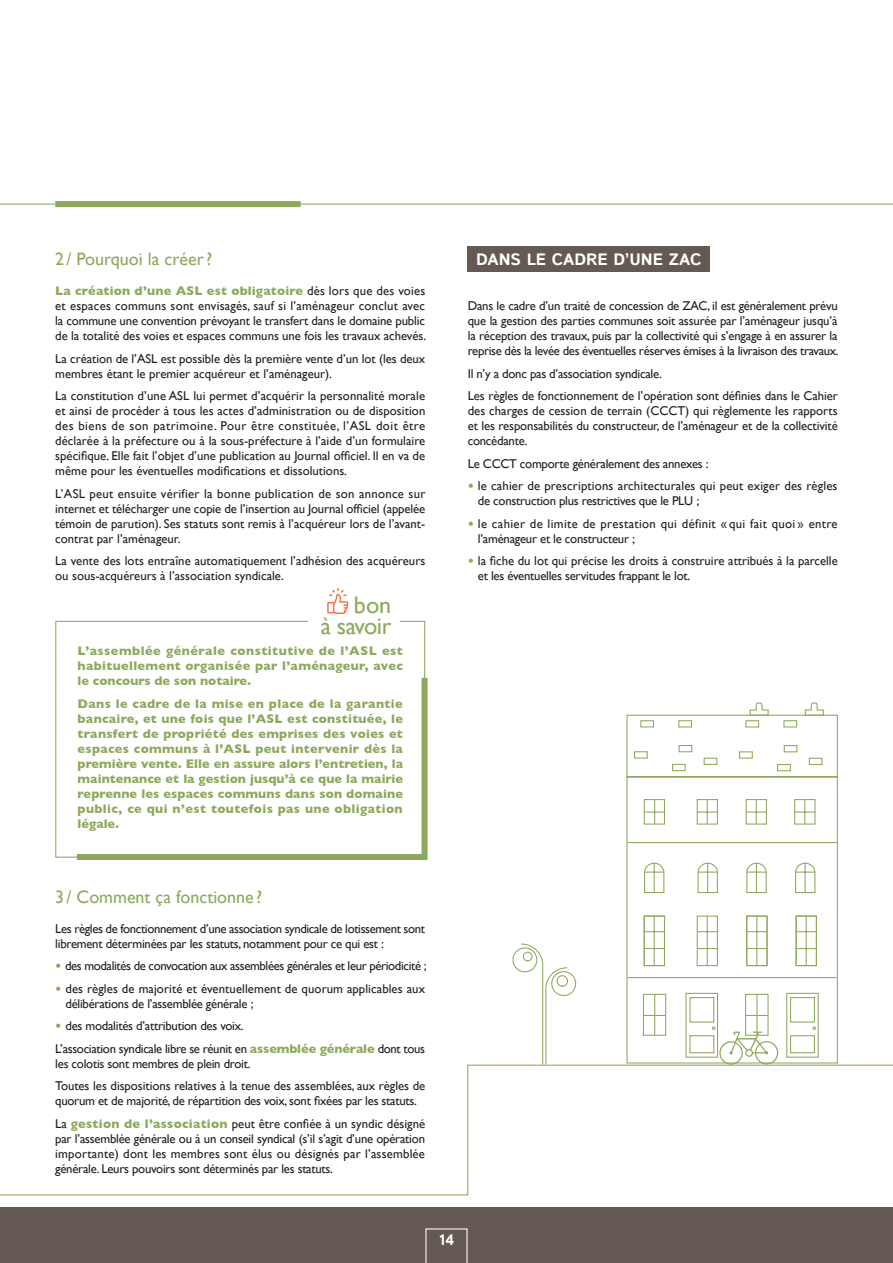
<style>
.page{position:relative;width:893px;height:1263px;background:#fff}
.page>*{position:absolute;margin:0;border:0;box-sizing:border-box;transform-origin:0 0}
.COURANT{font:24px/21px "Gill Sans";letter-spacing:-.02em;color:#8da95e;text-align:right}
.SOUS_TITRE_2{font:18px "Gill Sans";color:#8da95e}
.SOUS_TITRE{font:700 16.5px "Istok";color:#fff}
.t1{font:700 15px "Istok";color:#fff}
.COURANT-2{font:12.75px/15px "Gill Sans";letter-spacing:-.02em;color:#231f20;text-align:justify}
.COURANT_CARTOUCHE{font:700 12.75px/15px "Gill Sans";letter-spacing:.025em;color:#8da95e;text-align:justify}
.COURANT-3{font:12.75px/15px "Gill Sans";letter-spacing:.005em;color:#231f20}
.COURANT-4{font:12.75px/15px "Gill Sans";letter-spacing:.01em;color:#231f20}
.COURANT-5{font:12.75px/15px "Gill Sans";letter-spacing:.025em;color:#231f20}
.s1{font-weight:700;color:#8da95e}
</style>
<div class="page">
<div style="left:468px;top:246px;width:242px;height:26px;background:#655953"></div>
<hr style="left:0;top:204px;width:893px;height:1px;background:#8da95e">
<svg style="left:626px;top:714px;width:212px;height:350px"></svg>
<svg style="left:643px;top:702px;width:181px;height:265px"></svg>
<svg style="left:633px;top:720px;width:190px;height:344px"></svg>
<hr style="left:627px;top:977px;width:210px;height:1px;background:#8da95e">
<hr style="left:627px;top:842px;width:210px;height:1px;background:#8da95e">
<svg style="left:0;top:1064px;width:893px;height:132px"></svg>
<svg style="left:327px;top:588px;width:22px;height:26px"></svg>
<div style="left:55px;top:201px;width:246px;height:6px;background:#8da95e"></div>
<svg style="left:512px;top:943px;width:65px;height:122px"></svg>
<div style="left:557px;top:975px;width:11px;height:12px;border:1px solid #8da95e;border-radius:50%"></div>
<svg style="left:71px;top:672px;width:357px;height:188px"></svg>
<div style="left:0;top:1208px;width:893px;height:55px;background:#655953"></div>
<svg style="left:425px;top:1228px;width:42px;height:35px"></svg>
<p class="SOUS_TITRE_2" style="left:55px;top:249px;width:158px">2/ Pourquoi la créer?</p>
<p class="COURANT-2" style="left:55px;top:283px;width:372px"><span class="s1">La création d’une ASL est obligatoire</span> dès lors que des voies et espaces communs sont envisagés, sauf si l’aménageur conclut avec la commune une convention prévoyant le transfert dans le domaine public de la totalité des voies et espaces communs une fois les travaux achevés.</p>
<p class="COURANT-2" style="left:55px;top:351px;width:371px">La création de l’ASL est possible dès la première vente d’un lot (les deux membres étant le premier acquéreur et l’aménageur).</p>
<p class="COURANT-2" style="left:55px;top:388px;width:372px">La constitution d’une ASL lui permet d’acquérir la personnalité morale et ainsi de procéder à tous les actes d’administration ou de disposition des biens de son patrimoine. Pour être constituée, l’ASL doit être déclarée à la préfecture ou à la sous-préfecture à l’aide d’un formulaire spécifique. Elle fait l’objet d’une publication au Journal officiel. Il en va de même pour les éventuelles modifications et dissolutions.</p>
<p class="COURANT-2" style="left:55px;top:486px;width:372px">L’ASL peut ensuite vérifier la bonne publication de son annonce sur internet et télécharger une copie de l’insertion au Journal officiel (appelée témoin de parution). Ses statuts sont remis à l’acquéreur lors de l’avant&shy;contrat par l’aménageur.</p>
<p class="COURANT-3" style="left:55px;top:553px;width:372px">La vente des lots entraîne automatiquement l’adhésion des acquéreurs ou sous-acquéreurs à l’association syndicale.</p>
<p class="COURANT" style="left:321px;top:594px;width:72px">bon<br>à savoir</p>
<p class="COURANT_CARTOUCHE" style="left:78px;top:643px;width:327px">L’assemblée générale constitutive de l’ASL est habituellement organisée par l’aménageur, avec le concours de son notaire.</p>
<p class="COURANT_CARTOUCHE" style="left:78px;top:696px;width:327px">Dans le cadre de la mise en place de la garantie bancaire, et une fois que l’ASL est constituée, le transfert de propriété des emprises des voies et espaces communs à l’ASL peut intervenir dès la première vente. Elle en assure alors l’entretien, la maintenance et la gestion jusqu’à ce que la mairie reprenne les espaces communs dans son domaine public, ce qui n’est toutefois pas une obligation légale.</p>
<p class="SOUS_TITRE" style="left:476px;top:249px;width:227px">DANS LE CADRE D’UNE ZAC</p>
<p class="COURANT-2" style="left:468px;top:298px;width:372px">Dans le cadre d’un traité de concession de ZAC, il est généralement prévu que la gestion des parties communes soit assurée par l’aménageur jusqu’à la réception des travaux, puis par la collectivité qui s’engage à en assurer la reprise dès la levée des éventuelles réserves émises à la livraison des travaux.</p>
<p class="COURANT-2" style="left:468px;top:366px;width:196px">Il n’y a donc pas d’association syndicale.</p>
<p class="COURANT-2" style="left:468px;top:388px;width:372px">Les règles de fonctionnement de l’opération sont définies dans le Cahier des charges de cession de terrain (CCCT) qui règlemente les rapports et les responsabilités du constructeur, de l’aménageur et de la collectivité concédante.</p>
<p class="COURANT-2" style="left:468px;top:456px;width:242px">Le CCCT comporte généralement des annexes :</p>
<p class="COURANT-4" style="left:478px;top:478px;width:361px;text-indent:-10px"><span class="s1">•</span> le cahier de prescriptions architecturales qui peut exiger des règles de construction plus restrictives que le PLU ;</p>
<p class="COURANT-5" style="left:478px;top:516px;width:361px;text-indent:-10px"><span class="s1">•</span> le cahier de limite de prestation qui définit « qui fait quoi » entre l’aménageur et le constructeur ;</p>
<p class="COURANT-2" style="left:478px;top:553px;width:361px;text-indent:-10px"><span class="s1">•</span> la fiche du lot qui précise les droits à construire attribués à la parcelle et les éventuelles servitudes frappant le lot.</p>
<p class="SOUS_TITRE_2" style="left:55px;top:886px;width:208px">3/ Comment ça fonctionne ?</p>
<p class="COURANT-2" style="left:55px;top:921px;width:371px">Les règles de fonctionnement d’une association syndicale de lotissement sont librement déterminées par les statuts, notamment pour ce qui est :</p>
<p class="COURANT-2" style="left:55px;top:958px;width:373px"><span class="s1">•</span> des modalités de convocation aux assemblées générales et leur périodicité ;</p>
<p class="COURANT-3" style="left:65px;top:981px;width:361px;text-indent:-10px"><span class="s1">•</span> des règles de majorité et éventuellement de quorum applicables aux délibérations de l’assemblée générale ;</p>
<p class="COURANT-2" style="left:55px;top:1018px;width:190px"><span class="s1">•</span> des modalités d’attribution des voix.</p>
<p class="COURANT-2" style="left:55px;top:1041px;width:371px">L’association syndicale libre se réunit en <span class="s1">assemblée générale</span> dont tous les colotis sont membres de plein droit.</p>
<p class="COURANT-2" style="left:55px;top:1078px;width:371px">Toutes les dispositions relatives à la tenue des assemblées, aux règles de quorum et de majorité, de répartition des voix, sont fixées par les statuts.</p>
<p class="COURANT-2" style="left:55px;top:1116px;width:371px">La <span class="s1">gestion de l’association</span> peut être confiée à un syndic désigné par l’assemblée générale ou à un conseil syndical (s’il s’agit d’une opération importante) dont les membres sont élus ou désignés par l’assemblée générale. Leurs pouvoirs sont déterminés par les statuts.</p>
<p class="t1" style="left:439px;top:1230px;width:17px">14</p>
</div>
